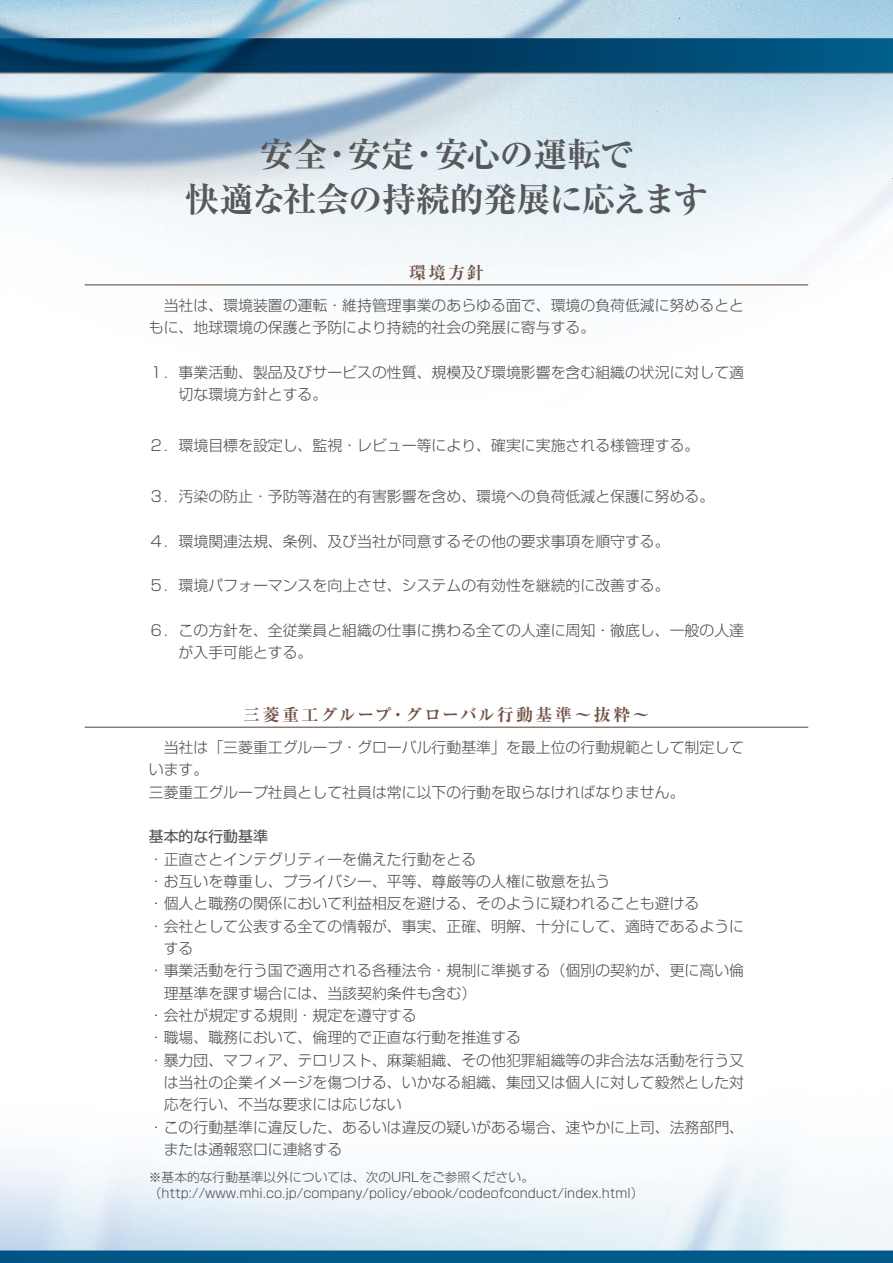
<style>
.page{position:relative;width:893px;height:1263px;background:#fff}
.page>*{position:absolute;margin:0;border:0;box-sizing:border-box;transform-origin:0 0}
.t1{font:700 expanded 34.05px/45.8px "Ryumin Pr 5";letter-spacing:-.03em;color:#57585a;text-align:center}
.t2{font:700 expanded 16.95px "Ryumin Pr 5";letter-spacing:.13em;color:#745346}
.t3{font:300 14.85px/22.4px "Shin Go Pr 5";color:#4b4c4d}
.t4{font:14.85px "Shin Go Pr 5";color:#4b4c4d}
.t5{font:300 12.75px/15.9px "Shin Go Pr 5";color:#4b4c4d}
</style>
<div class="page">
<img style="left:0;top:0;width:893px;height:1263px">
<hr style="left:85px;top:285px;width:723px;height:1px;background:#524032">
<hr style="left:85px;top:727px;width:723px;height:1px;background:#524032">
<h1 class="t1" style="left:185px;top:129px;width:524px">安全・安定・安心の運転で<br>快適な社会の持続的発展に応えます</h1>
<p class="t2" style="left:409px;top:259px;width:76px">環境方針</p>
<p class="t3" style="left:149px;top:293px;width:597px">　当社は、環境装置の運転・維持管理事業のあらゆる面で、環境の負荷低減に努めるとともに、地球環境の保護と予防により持続的社会の発展に寄与する。</p>
<p class="t3" style="left:179px;top:359px;width:567px;text-indent:-30px">１．事業活動、製品及びサービスの性質、規模及び環境影響を含む組織の状況に対して適切な環境方針とする。</p>
<p class="t3" style="left:149px;top:433px;width:552px">２．環境目標を設定し、監視・レビュー等により、確実に実施される様管理する。</p>
<p class="t3" style="left:149px;top:484px;width:567px">３．汚染の防止・予防等潜在的有害影響を含め、環境への負荷低減と保護に努める。</p>
<p class="t3" style="left:149px;top:529px;width:522px">４．環境関連法規、条例、及び当社が同意するその他の要求事項を順守する。</p>
<p class="t3" style="left:149px;top:573px;width:522px">５．環境パフォーマンスを向上させ、システムの有効性を継続的に改善する。</p>
<p class="t3" style="left:179px;top:618px;width:567px;text-indent:-30px">６．この方針を、全従業員と組織の仕事に携わる全ての人達に周知・徹底し、一般の人達が入手可能とする。</p>
<p class="t2" style="left:244px;top:701px;width:407px">三菱重工グループ・グローバル行動基準～抜粋～</p>
<p class="t3" style="left:149px;top:735px;width:597px">　当社は「三菱重工グループ・グローバル行動基準」を最上位の行動規範として制定しています。<br>三菱重工グループ社員として社員は常に以下の行動を取らなければなりません。</p>
<p class="t4" style="left:149px;top:824px;width:121px">基本的な行動基準</p>
<p class="t3" style="left:149px;top:846px;width:329px">・正直さとインテグリティーを備えた行動をとる</p>
<p class="t3" style="left:149px;top:869px;width:463px">・お互いを尊重し、プライバシー、平等、尊厳等の人権に敬意を払う</p>
<p class="t3" style="left:149px;top:891px;width:552px">・個人と職務の関係において利益相反を避ける、そのように疑われることも避ける</p>
<p class="t3" style="left:149px;top:913px;width:597px">・会社として公表する全ての情報が、事実、正確、明解、十分にして、適時であるように</p>
<p class="t3" style="left:164px;top:936px;width:31px">する</p>
<p class="t3" style="left:149px;top:958px;width:597px">・事業活動を行う国で適用される各種法令・規制に準拠する（個別の契約が、更に高い倫</p>
<p class="t3" style="left:164px;top:980px;width:314px">理基準を課す場合には、当該契約条件も含む）</p>
<p class="t3" style="left:149px;top:1003px;width:269px">・会社が規定する規則・規定を遵守する</p>
<p class="t3" style="left:149px;top:1025px;width:374px">・職場、職務において、倫理的で正直な行動を推進する</p>
<p class="t3" style="left:149px;top:1047px;width:597px">・暴力団、マフィア、テロリスト、麻薬組織、その他犯罪組織等の非合法な活動を行う又</p>
<p class="t3" style="left:164px;top:1070px;width:582px">は当社の企業イメージを傷つける、いかなる組織、集団又は個人に対して毅然とした対</p>
<p class="t3" style="left:164px;top:1092px;width:240px">応を行い、不当な要求には応じない</p>
<p class="t3" style="left:149px;top:1114px;width:597px">・この行動基準に違反した、あるいは違反の疑いがある場合、速やかに上司、法務部門、</p>
<p class="t3" style="left:164px;top:1137px;width:180px">または通報窓口に連絡する</p>
<p class="t5" style="left:149px;top:1168px;width:496px">※基本的な行動基準以外については、次のURLをご参照ください。（http://www.mhi.co.jp/company/policy/ebook/codeofconduct/index.html）</p>
</div>
